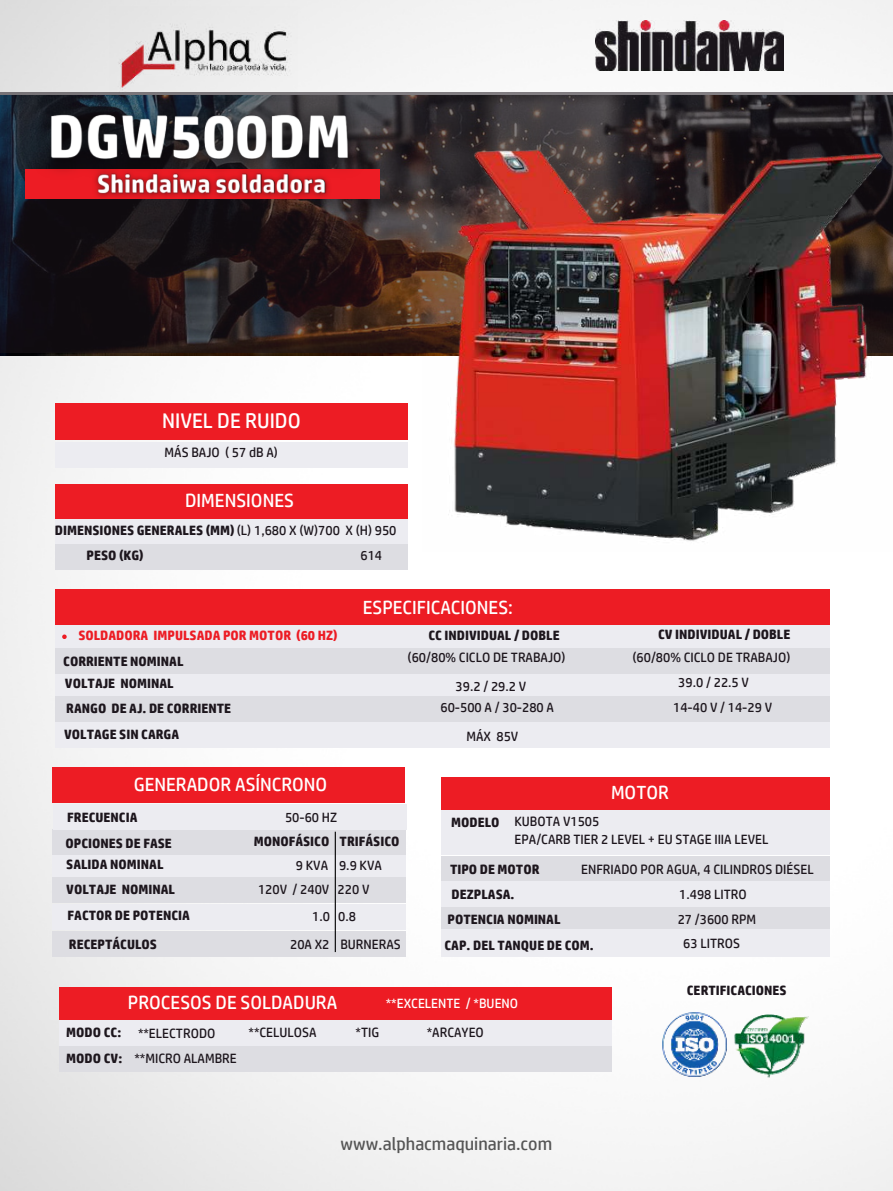
<style>
.page{position:relative;width:893px;height:1191px;background:#fff}
.page>*{position:absolute;margin:0;border:0;box-sizing:border-box;transform-origin:0 0}
.t1{font:21.15px "HP Simplified";color:#fff}
.t2{font:19.05px "HP Simplified";color:#fff}
.t3{font:18px "HP Simplified";color:#545454}
.t4{font:13.5px/18px "HP Simplified";color:#1d161d}
.t5{font:700 13.5px "HP Simplified";color:#1d161d}
.t6{font:700 13.5px "HP Simplified";color:#ed1c24}
.t7{font:13.5px "HP Simplified";color:#fff}
.s1{font-weight:400}
.s2{font-weight:700}
</style>
<div class="page">
<img style="left:0;top:0;width:892px;height:1189px">
<svg style="left:0;top:93px;width:892px;height:260px;background:#2b2224"></svg>
<div style="left:55px;top:589px;width:774px;height:35px;background:#ed1c24"></div>
<div style="left:55px;top:403px;width:353px;height:36px;background:#ed1c24"></div>
<div style="left:55px;top:442px;width:353px;height:25px;background:#ececf1"></div>
<div style="left:55px;top:484px;width:352px;height:37px;background:#ed1c24"></div>
<div style="left:55px;top:518px;width:352px;height:26px;background:#ececf1"></div>
<img style="left:109px;top:6px;width:189px;height:70px">
<img style="left:595px;top:20px;width:188px;height:51px">
<div style="left:55px;top:671px;width:774px;height:25px;background:#ececf1"></div>
<div style="left:55px;top:696px;width:774px;height:26px;background:#dddde2"></div>
<div style="left:55px;top:722px;width:774px;height:25px;background:#ececf1"></div>
<div style="left:52px;top:767px;width:353px;height:35px;background:#ed1c24"></div>
<div style="left:53px;top:829px;width:353px;height:25px;background:#dddde2"></div>
<div style="left:53px;top:854px;width:353px;height:26px;background:#ececf1"></div>
<div style="left:53px;top:931px;width:353px;height:25px;background:#dddde2"></div>
<div style="left:52px;top:877px;width:353px;height:25px;background:#dddde2"></div>
<div style="left:53px;top:804px;width:353px;height:26px;background:#ececf1"></div>
<div style="left:52px;top:903px;width:353px;height:26px;background:#ececf1"></div>
<div style="left:55px;top:544px;width:353px;height:25px;background:#dddde2"></div>
<div style="left:441px;top:777px;width:388px;height:36px;background:#ed1c24"></div>
<div style="left:441px;top:810px;width:388px;height:44px;background:#ececf1"></div>
<div style="left:441px;top:856px;width:388px;height:26px;background:#dddde2"></div>
<div style="left:441px;top:880px;width:388px;height:27px;background:#ececf1"></div>
<div style="left:441px;top:907px;width:388px;height:25px;background:#dddde2"></div>
<div style="left:441px;top:929px;width:388px;height:27px;background:#ececf1"></div>
<div style="left:60px;top:987px;width:551px;height:36px;background:#ed1c24"></div>
<div style="left:60px;top:1020px;width:551px;height:25px;background:#ececf1"></div>
<div style="left:60px;top:1045px;width:551px;height:26px;background:#dddde2"></div>
<img style="left:423px;top:138px;width:469px;height:414px">
<div style="left:55px;top:624px;width:774px;height:26px;background:#ececf1"></div>
<div style="left:55px;top:647px;width:774px;height:26px;background:#dddde2"></div>
<img style="left:660px;top:1009px;width:68px;height:69px">
<img style="left:731px;top:1014px;width:81px;height:65px">
<svg style="left:62px;top:634px;width:5px;height:5px"></svg>
<img style="left:20px;top:76px;width:358px;height:180px">
<hr style="left:335px;top:831px;width:1px;height:120px;background:#000">
<h1 class="t1" style="left:162px;top:408px;width:140px">NIVEL DE RUIDO</h1>
<p class="t4" style="left:165px;top:443px;width:115px">MÁS BAJO ( 57 dB A)</p>
<h2 class="t2" style="left:185px;top:490px;width:110px">DIMENSIONES</h2>
<p class="t5" style="left:55px;top:522px;width:343px">DIMENSIONES GENERALES (MM) <span class="s1">(L) 1,680 X (W)700 X (H) 950</span></p>
<p class="t5" style="left:86px;top:547px;width:59px">PESO (KG)</p>
<p class="t4" style="left:360px;top:545px;width:23px">614</p>
<p class="t6" style="left:78px;top:627px;width:261px">SOLDADORA IMPULSADA POR MOTOR (60 HZ)</p>
<h2 class="t2" style="left:363px;top:597px;width:152px">ESPECIFICACIONES:</h2>
<p class="t5" style="left:428px;top:627px;width:133px">CC INDIVIDUAL / DOBLE</p>
<p class="t5" style="left:658px;top:626px;width:134px">CV INDIVIDUAL / DOBLE</p>
<p class="t5" style="left:63px;top:653px;width:122px">CORRIENTE NOMINAL</p>
<p class="t4" style="left:407px;top:648px;width:159px">(60/80% CICLO DE TRABAJO)</p>
<p class="t4" style="left:632px;top:648px;width:159px">(60/80% CICLO DE TRABAJO)</p>
<p class="t4" style="left:678px;top:673px;width:72px">39.0 / 22.5 V</p>
<p class="t4" style="left:673px;top:697px;width:100px">14-40 V / 14-29 V</p>
<p class="t4" style="left:73px;top:653px;width:119px">CORRIENTE NOMINAL</p>
<p class="t5" style="left:65px;top:675px;width:110px">VOLTAJE NOMINAL</p>
<p class="t4" style="left:455px;top:676px;width:72px">39.2 / 29.2 V</p>
<p class="t5" style="left:66px;top:700px;width:166px">RANGO DE AJ. DE CORRIENTE</p>
<p class="t4" style="left:440px;top:697px;width:115px">60-500 A / 30-280 A</p>
<p class="t5" style="left:64px;top:726px;width:116px">VOLTAGE SIN CARGA</p>
<p class="t4" style="left:466px;top:727px;width:53px">MÁX 85V</p>
<h2 class="t2" style="left:134px;top:773px;width:195px">GENERADOR ASÍNCRONO</h2>
<p class="t4" style="left:285px;top:807px;width:54px">50-60 HZ</p>
<p class="t5" style="left:66px;top:835px;width:108px">OPCIONES DE FASE</p>
<p class="t5" style="left:254px;top:832px;width:147px">MONOFÁSICO TRIFÁSICO</p>
<p class="t5" style="left:66px;top:856px;width:99px">SALIDA NOMINAL</p>
<p class="t4" style="left:296px;top:856px;width:88px">9 KVA 9.9 KVA</p>
<p class="t5" style="left:66px;top:881px;width:110px">VOLTAJE NOMINAL</p>
<p class="t4" style="left:258px;top:879px;width:113px">120V / 240V 220 V</p>
<p class="t5" style="left:68px;top:907px;width:124px">FACTOR DE POTENCIA</p>
<p class="t4" style="left:312px;top:907px;width:45px">1.0 0.8</p>
<p class="t5" style="left:69px;top:935px;width:90px">RECEPTÁCULOS</p>
<p class="t4" style="left:290px;top:935px;width:112px">20A X2 BURNERAS</p>
<p class="t5" style="left:67px;top:809px;width:72px">FRECUENCIA</p>
<h2 class="t2" style="left:611px;top:781px;width:59px">MOTOR</h2>
<p class="t4" style="left:514px;top:812px;width:255px;text-indent:-63px"><span class="s2">MODELO</span> KUBOTA V1505<br>EPA/CARB TIER 2 LEVEL + EU STAGE IIIA LEVEL</p>
<p class="t5" style="left:450px;top:861px;width:91px">TIPO DE MOTOR</p>
<p class="t4" style="left:581px;top:859px;width:234px">ENFRIADO POR AGUA, 4 CILINDROS DIÉSEL</p>
<p class="t5" style="left:451px;top:885px;width:64px">DEZPLASA.</p>
<p class="t4" style="left:679px;top:884px;width:69px">1.498 LITRO</p>
<p class="t5" style="left:447px;top:911px;width:114px">POTENCIA NOMINAL</p>
<p class="t4" style="left:677px;top:909px;width:80px">27 /3600 RPM</p>
<p class="t5" style="left:444px;top:936px;width:151px">CAP. DEL TANQUE DE COM.</p>
<p class="t4" style="left:683px;top:934px;width:58px">63 LITROS</p>
<h2 class="t2" style="left:128px;top:991px;width:211px">PROCESOS DE SOLDADURA</h2>
<p class="t7" style="left:386px;top:995px;width:134px">**EXCELENTE / *BUENO</p>
<p class="t4" style="left:66px;top:1024px;width:151px"><span class="s2">MODO CC:</span> **ELECTRODO</p>
<p class="t4" style="left:248px;top:1023px;width:70px">**CELULOSA</p>
<p class="t4" style="left:355px;top:1023px;width:25px">*TIG</p>
<p class="t4" style="left:427px;top:1023px;width:59px">*ARCAYEO</p>
<p class="t4" style="left:66px;top:1048px;width:172px"><span class="s2">MODO CV:</span> **MICRO ALAMBRE</p>
<h3 class="t3" style="left:340px;top:1133px;width:213px">www.alphacmaquinaria.com</h3>
<p class="t5" style="left:686px;top:982px;width:101px">CERTIFICACIONES</p>
</div>
